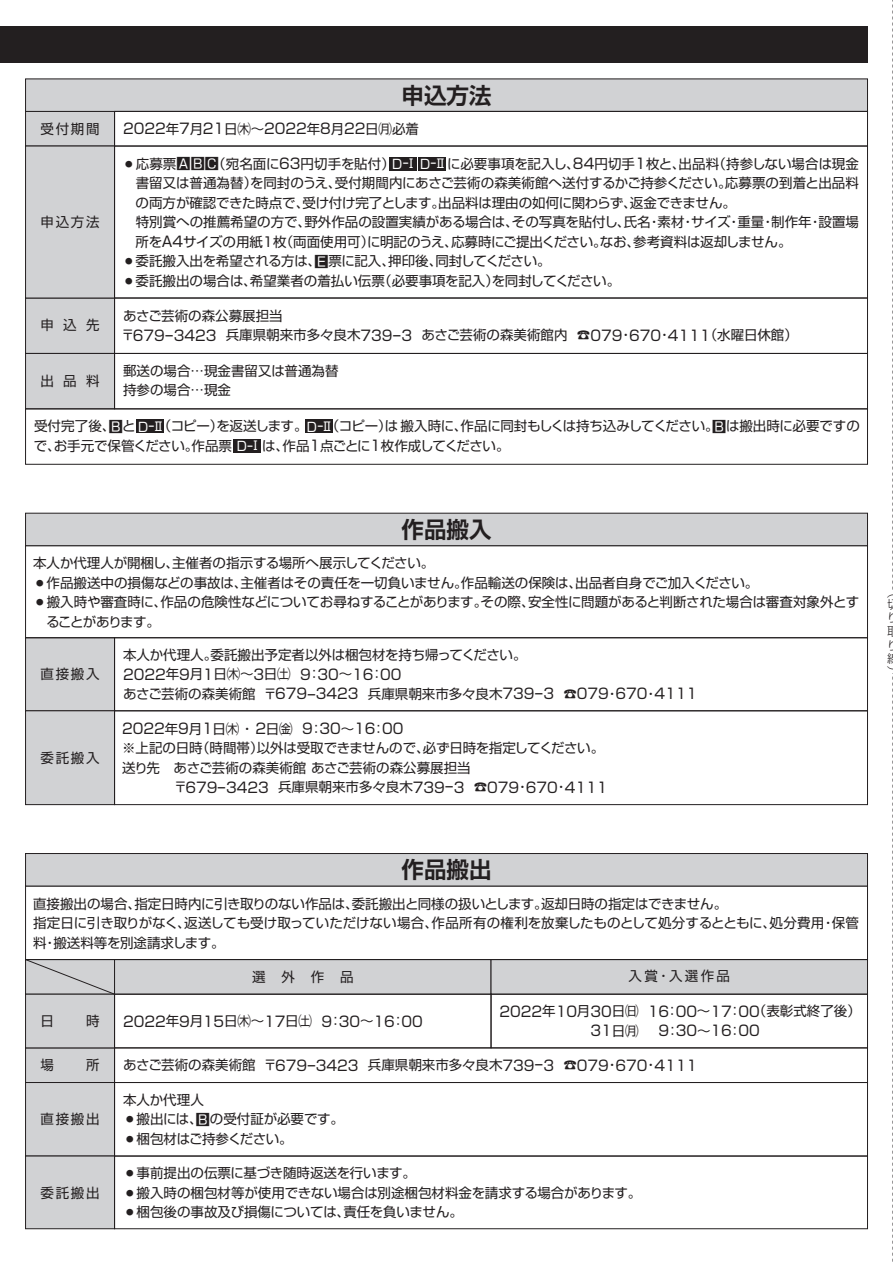
<style>
.page{position:relative;width:893px;height:1263px;background:#fff}
.page>*{position:absolute;margin:0;border:0;box-sizing:border-box;transform-origin:0 0}
.t1{font:700 22.5px "Shin Go Pr 6 De";color:#231f20}
.t2{font:14.4px "Shin Go Pr 6";color:#231f20}
.t3{font:13.5px/19.5px "Shin Go Pr 6";color:#231f20}
.t4{font:13.5px/19.5px "Shin Go Pr 6";letter-spacing:-.025em;color:#231f20}
.t5{font:13.5px "Shin Go Pr 6";letter-spacing:-.03em;color:#231f20}
.t6{font:13.5px "Shin Go Pr 6";letter-spacing:-.04em;color:#231f20}
.t7{font:12.9px "Shin Go Pr 6";color:#fff}
.t8{font:300 12px "Shin Go Pr 6";color:#231f20}
.s1{font-size:13.5px}
.s2{font-size:14.4px}
.s3{font-size:12.15px}
.s4{font-size:12.9px;color:#fff}
.s5{font-size:12.15px;color:#fff}
</style>
<div class="page">
<div style="left:25px;top:1048px;width:90px;height:35px;background:#d1d2d4"></div>
<div style="left:25px;top:994px;width:90px;height:54px;background:#d1d2d4"></div>
<div style="left:114px;top:959px;width:377px;height:35px;background:#d1d2d4"></div>
<div style="left:491px;top:959px;width:377px;height:35px;background:#d1d2d4"></div>
<div style="left:25px;top:1082px;width:90px;height:74px;background:#d1d2d4;border:1px solid #231f20"></div>
<div style="left:25px;top:1156px;width:90px;height:73px;background:#d1d2d4;border:1px solid #231f20"></div>
<div style="left:25px;top:637px;width:90px;height:74px;background:#d1d2d4;border:1px solid #231f20"></div>
<div style="left:25px;top:710px;width:90px;height:95px;background:#d1d2d4;border:1px solid #231f20"></div>
<div style="left:25px;top:111px;width:90px;height:35px;background:#d1d2d4;border:1px solid #231f20"></div>
<div style="left:25px;top:298px;width:90px;height:56px;background:#d1d2d4;border:1px solid #231f20"></div>
<div style="left:25px;top:146px;width:90px;height:152px;background:#d1d2d4;border:1px solid #231f20"></div>
<div style="left:25px;top:353px;width:90px;height:56px;background:#d1d2d4;border:1px solid #231f20"></div>
<div style="left:0;top:26px;width:867px;height:36px;background:#231f20"></div>
<div style="left:25px;top:79px;width:843px;height:33px;background:#d1d2d4"></div>
<div style="left:114px;top:111px;width:754px;height:35px;border:1px solid #231f20"></div>
<div style="left:114px;top:146px;width:754px;height:152px;border:1px solid #231f20"></div>
<div style="left:114px;top:710px;width:754px;height:95px;border:1px solid #231f20"></div>
<div style="left:114px;top:298px;width:754px;height:56px;border:1px solid #231f20"></div>
<div style="left:25px;top:513px;width:843px;height:33px;background:#d1d2d4;border:1px solid #231f20"></div>
<div style="left:25px;top:886px;width:843px;height:74px;border:1px solid #231f20"></div>
<div style="left:25px;top:853px;width:843px;height:33px;background:#d1d2d4;border:1px solid #231f20"></div>
<svg style="left:892px;top:0;width:1px;height:1262px"></svg>
<div style="left:886px;top:590px;width:7px;height:83px;background:#fff"></div>
<div style="left:114px;top:353px;width:754px;height:56px;border:1px solid #231f20"></div>
<div style="left:114px;top:994px;width:377px;height:54px;border:1px solid #231f20"></div>
<div style="left:114px;top:1082px;width:754px;height:74px;border:1px solid #231f20"></div>
<div style="left:114px;top:1156px;width:754px;height:73px;border:1px solid #231f20"></div>
<div style="left:491px;top:994px;width:377px;height:54px;border:1px solid #231f20"></div>
<div style="left:114px;top:637px;width:754px;height:74px;border:1px solid #231f20"></div>
<svg style="left:25px;top:959px;width:90px;height:36px;background:#bcbdbf"></svg>
<div style="left:137px;top:420px;width:27px;height:13px;background:#231f20"></div>
<div style="left:233px;top:439px;width:28px;height:13px;background:#231f20"></div>
<div style="left:418px;top:157px;width:28px;height:13px;background:#231f20"></div>
<div style="left:389px;top:157px;width:28px;height:13px;background:#231f20"></div>
<div style="left:305px;top:420px;width:28px;height:13px;background:#231f20"></div>
<p class="t3" style="left:41px;top:118px;width:60px">受付期間</p>
<p class="t3" style="left:41px;top:211px;width:60px">申込方法</p>
<p class="t3" style="left:41px;top:314px;width:60px">申込先</p>
<h1 class="t1" style="left:401px;top:77px;width:91px">申込方法</h1>
<p class="t2" style="left:123px;top:117px;width:297px">2022<span class="s1">年</span>7<span class="s1">月</span>21<span class="s1">日㈭～</span>2022<span class="s1">年</span>8<span class="s1">月</span>22<span class="s1">日㈪必着</span></p>
<p class="t3" style="left:122px;top:153px;width:738px">○応募票<span class="s2">ABC</span>（宛名面に<span class="s2">63</span>円切手を貼付） 　　　に必要事項を記入し、<span class="s2">84</span>円切手<span class="s2">1</span>枚と、出品料（持参しない場合は現金　書留又は普通為替）を同封のうえ、受付期間内にあさご芸術の森美術館へ送付するかご持参ください。応募票の到着と出品料　の両方が確認できた時点で、受け付け完了とします。出品料は理由の如何に関わらず、返金できません。<br>　特別賞への推薦希望の方で、野外作品の設置実績がある場合は、その写真を貼付し、氏名・素材・サイズ・重量・制作年・設置場　所を<span class="s2">A4</span>サイズの用紙１枚（両面使用可）に明記のうえ、応募時にご提出ください。なお、参考資料は返却しません。</p>
<p class="t5" style="left:122px;top:250px;width:430px">○委託搬入出を希望される方は、<span class="s2">E</span>票に記入、押印後、同封してください。</p>
<p class="t3" style="left:122px;top:270px;width:499px">○委託搬出の場合は、希望業者の着払い伝票（必要事項を記入）を同封してください。</p>
<p class="t7" style="left:392px;top:153px;width:56px">D-<span class="s3">Ⅰ</span> D-<span class="s3">Ⅱ</span></p>
<p class="t3" style="left:121px;top:305px;width:678px">あさご芸術の森公募展担当<br>〒<span class="s2">679-3423</span> 兵庫県朝来市多々良木<span class="s2">739-3</span> あさご芸術の森美術館内 ☎<span class="s2">079</span>・<span class="s2">670</span>・<span class="s2">4111</span>（水曜日休館）</p>
<p class="t3" style="left:123px;top:360px;width:217px">郵送の場合…現金書留又は普通為替持参の場合…現金</p>
<p class="t3" style="left:34px;top:415px;width:132px">受付完了後、<span class="s2">B</span>と <span class="s4">D-</span><span class="s5">Ⅱ</span></p>
<p class="t3" style="left:41px;top:370px;width:60px">出品料</p>
<p class="t4" style="left:34px;top:415px;width:827px;text-indent:124px">（コピー）を返送します。　　（コピー）は搬入時に、作品に同封もしくは持ち込みしてください。<span class="s2">B</span>は搬出時に必要ですので、お手元で保管ください。作品票 <span class="s4">D-</span><span class="s5">Ⅰ</span>は、作品<span class="s2">1</span>点ごとに<span class="s2">1</span>枚作成してください。</p>
<p class="t7" style="left:307px;top:415px;width:28px">D-<span class="s3">Ⅱ</span></p>
<h1 class="t1" style="left:401px;top:511px;width:91px">作品搬入</h1>
<p class="t3" style="left:33px;top:552px;width:403px">本人か代理人が開梱し、主催者の指示する場所へ展示してください。</p>
<p class="t3" style="left:33px;top:572px;width:727px">○作品搬送中の損傷などの事故は、主催者はその責任を一切負いません。作品輸送の保険は、出品者自身でご加入ください。</p>
<p class="t3" style="left:33px;top:591px;width:827px">○搬入時や審査時に、作品の危険性などについてお尋ねすることがあります。その際、安全性に問題があると判断された場合は審査対象外とす　ることがあります。</p>
<p class="t3" style="left:41px;top:663px;width:60px">直接搬入</p>
<p class="t3" style="left:41px;top:747px;width:60px">委託搬入</p>
<p class="t3" style="left:123px;top:644px;width:405px">本人か代理人。委託搬出予定者以外は梱包材を持ち帰ってください。</p>
<p class="t2" style="left:123px;top:663px;width:280px">2022<span class="s1">年</span>9<span class="s1">月</span>1<span class="s1">日㈭～</span>3<span class="s1">日㈯</span> 9<span class="s1">：</span>30<span class="s1">～</span>16<span class="s1">：</span>00</p>
<p class="t3" style="left:123px;top:683px;width:575px">あさご芸術の森美術館 〒<span class="s2">679-3423</span> 兵庫県朝来市多々良木<span class="s2">739-3</span> ☎<span class="s2">079</span>・<span class="s2">670</span>・<span class="s2">4111</span></p>
<p class="t2" style="left:122px;top:717px;width:283px">2022<span class="s1">年</span>9<span class="s1">月</span>1<span class="s1">日㈭・</span> 2<span class="s1">日㈮</span> 9<span class="s1">：</span>30<span class="s1">～</span>16<span class="s1">：</span>00</p>
<p class="t3" style="left:122px;top:737px;width:484px">※上記の日時（時間帯）以外は受取できませんので、必ず日時を指定してください。送り先　あさご芸術の森美術館あさご芸術の森公募展担当</p>
<p class="t2" style="left:122px;top:775px;width:487px"><span class="s1">　　　 〒</span>679-3423 <span class="s1">兵庫県朝来市多々良木</span>739-3 <span class="s1">☎</span>079<span class="s1">・</span>670<span class="s1">・</span>4111</p>
<h1 class="t1" style="left:401px;top:851px;width:91px">作品搬出</h1>
<p class="t3" style="left:33px;top:893px;width:827px">直接搬出の場合、指定日時内に引き取りのない作品は、委託搬出と同様の扱いとします。返却日時の指定はできません。<br>指定日に引き取りがなく、返送しても受け取っていただけない場合、作品所有の権利を放棄したものとして処分するとともに、処分費用・保管料・搬送料等を別途請求します。</p>
<p class="t3" style="left:40px;top:1010px;width:15px">日</p>
<p class="t3" style="left:86px;top:1010px;width:15px">時</p>
<p class="t3" style="left:252px;top:966px;width:103px">選外作品</p>
<p class="t3" style="left:628px;top:965px;width:103px">入賞・入選作品</p>
<p class="t2" style="left:123px;top:1009px;width:301px">2022<span class="s1">年</span>9<span class="s1">月</span>15<span class="s1">日㈭～</span>17<span class="s1">日㈯</span> 9<span class="s1">：</span>30<span class="s1">～</span>16<span class="s1">：</span>00</p>
<p class="t2" style="left:500px;top:999px;width:141px">2022<span class="s1">年</span>10<span class="s1">月</span>30<span class="s1">日㈰</span></p>
<p class="t3" style="left:648px;top:1000px;width:215px"><span class="s2">16</span>：<span class="s2">00</span>～<span class="s2">17</span>：<span class="s2">00</span>（表彰式終了後）</p>
<p class="t2" style="left:658px;top:1019px;width:103px">9<span class="s1">：</span>30<span class="s1">～</span>16<span class="s1">：</span>00</p>
<p class="t3" style="left:41px;top:1054px;width:15px">場</p>
<p class="t3" style="left:86px;top:1054px;width:15px">所</p>
<p class="t3" style="left:123px;top:1054px;width:575px">あさご芸術の森美術館 〒<span class="s2">679-3423</span> 兵庫県朝来市多々良木<span class="s2">739-3</span> ☎<span class="s2">079</span>・<span class="s2">670</span>・<span class="s2">4111</span></p>
<p class="t3" style="left:41px;top:1108px;width:60px">直接搬出</p>
<p class="t3" style="left:41px;top:1182px;width:60px">委託搬出</p>
<p class="t3" style="left:123px;top:1089px;width:82px">本人か代理人</p>
<p class="t3" style="left:123px;top:1108px;width:223px">○搬出には、<span class="s2">B</span>の受付証が必要です。</p>
<p class="t6" style="left:123px;top:1127px;width:171px">○梱包材はご持参ください。</p>
<p class="t3" style="left:123px;top:1162px;width:294px">○事前提出の伝票に基づき随時返送を行います。</p>
<p class="t3" style="left:123px;top:1182px;width:520px">○搬入時の梱包材等が使用できない場合は別途梱包材料金を請求する場合があります。</p>
<p class="t3" style="left:123px;top:1201px;width:341px">○梱包後の事故及び損傷については、責任を負いません。</p>
<p class="t8" style="left:887px;top:594px;width:13px">切</p>
</div>
